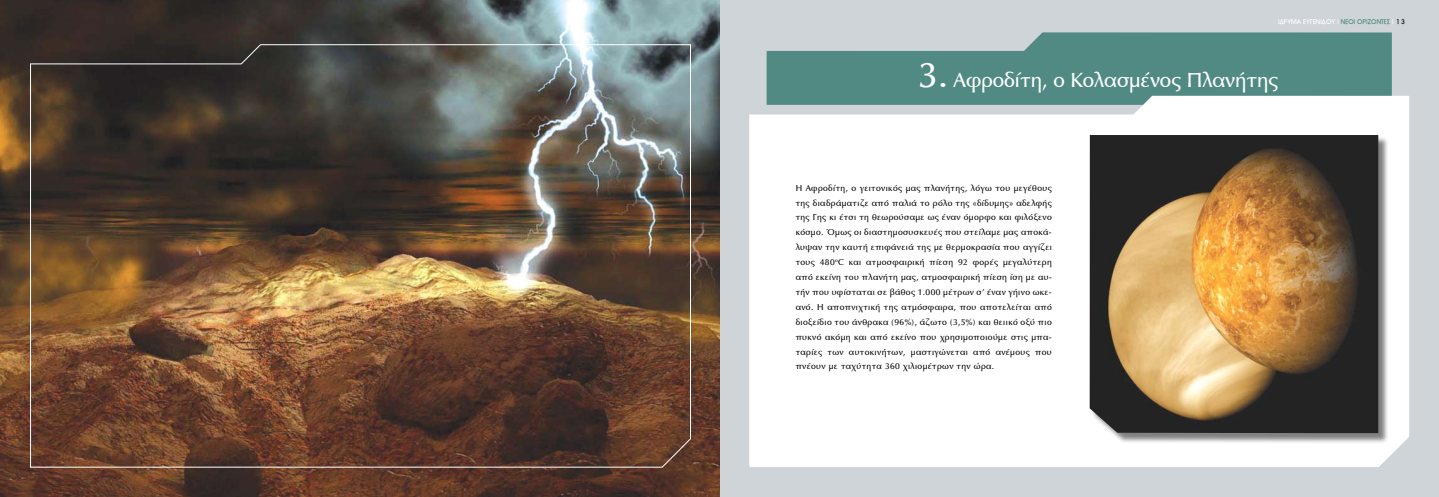
<style>
.page{position:relative;width:1439px;height:497px;background:#fff}
.page>*{position:absolute;margin:0;border:0;box-sizing:border-box;transform-origin:0 0}
.t1{font:21px "UB Optima";color:#fff}
.t2{font:8.75px/14.9px "UB Optima";letter-spacing:.045em;color:#000;text-align:justify}
.t3{font:7px "UB Front Bold";color:#fff}
.s1{color:#508a82}
.s2{color:#000}
.s3{font-size:36.75px}
</style>
<div class="page">
<div style="left:719px;top:0;width:720px;height:496px;background:#cfd4d8"></div>
<svg style="left:766px;top:32px;width:625px;height:64px;background:#61948d"></svg>
<div style="left:749px;top:96px;width:660px;height:370px;background:#fff"></div>
<img style="left:0;top:0;width:720px;height:496px">
<img style="left:30px;top:44px;width:661px;height:424px">
<div style="left:1091px;top:136px;width:302px;height:311px;background:#000;opacity:.5"></div>
<img style="left:1089px;top:135px;width:289px;height:297px">
<p class="t3" style="left:1277px;top:18px;width:129px">ΙΔΡΥΜΑ EYΓΕΝΙΔΟΥ Ι <span class="s1">ΝΕΟΙ ΟΡΙΖΟΝΤΕΣ</span> Ι <span class="s2">13</span></p>
<h1 class="t1" style="left:918px;top:68px;width:361px"><span class="s3">3.</span> Aφροδίτη, ο Κολασμένος Πλανήτης</h1>
<p class="t2" style="left:795px;top:180px;width:258px">Η Αφροδίτη, ο γειτονικός μας πλανήτης, λόγω του μεγέθους της διαδράματιζε από παλιά το ρόλο της «δίδυμης» αδελφής της Γης κι έτσι τη θεωρούσαμε ως έναν όμορφο και φιλόξενο κόσμο. Όμως οι διαστημοσυσκευές που στείλαμε μας αποκά&shy;λυψαν την καυτή επιφάνειά της με θερμοκρασία που αγγίζει τους 480<sup>ο</sup>C και ατμοσφαιρική πίεση 92 φορές μεγαλύτερη από εκείνη του πλανήτη μας, ατμοσφαιρική πίεση ίση με αυ&shy;τήν που υφίσταται σε βάθος 1.000 μέτρων σ’ έναν γήινο ωκε&shy;ανό. Η αποπνιχτική της ατμόσφαιρα, που αποτελείται από διοξείδιο του άνθρακα (96%), άζωτο (3,5%) και θειικό οξύ πιο πυκνό ακόμη και από εκείνο που χρησιμοποιούμε στις μπα&shy;ταρίες των αυτοκινήτων, μαστιγώνεται από ανέμους που πνέουν με ταχύτητα 360 χιλιομέτρων την ώρα.</p>
</div>
